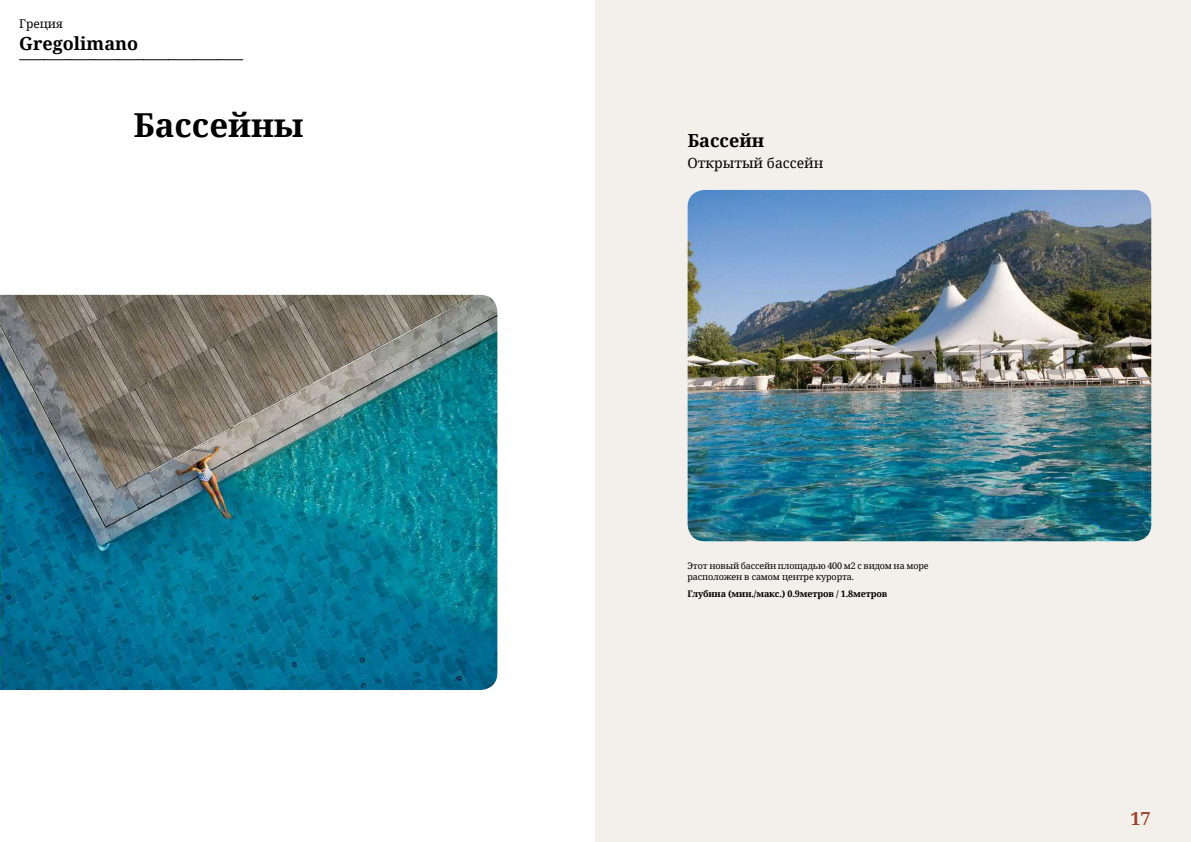
<style>
.page{position:relative;width:1191px;height:842px;background:#fff}
.page>*{position:absolute;margin:0;border:0;box-sizing:border-box;transform-origin:0 0}
.t1{font:700 33px "Noto Serif";color:#000}
.t2{font:700 18px "Noto Serif";color:#000}
.t3{font:700 18px "Noto Serif";color:#9d432c}
.t4{font:14px "Noto Serif";color:#000}
.t5{font:12px "Noto Serif";color:#000}
.t6{font:9px/11px "Noto Serif";letter-spacing:-.015em;color:#000}
.t7{font:700 9px "Noto Serif";letter-spacing:-.015em;color:#000}
</style>
<div class="page">
<div style="left:595px;top:0;width:596px;height:842px;background:#f3f0ec"></div>
<img style="left:0;top:295px;width:497px;height:395px">
<img style="left:687px;top:190px;width:464px;height:351px">
<svg style="left:20px;top:59px;width:223px;height:1px"></svg>
<h3 class="t5" style="left:19px;top:16px;width:45px">Греция</h3>
<h2 class="t2" style="left:19px;top:31px;width:120px">Gregolimano</h2>
<h1 class="t1" style="left:133px;top:102px;width:172px">Бассейны</h1>
<h2 class="t2" style="left:687px;top:128px;width:78px">Бассейн</h2>
<h3 class="t4" style="left:687px;top:154px;width:137px">Открытый бассейн</h3>
<p class="t6" style="left:687px;top:560px;width:242px">Этот новый бассейн площадью 400 м2 с видом на море расположен в самом центре курорта.</p>
<p class="t7" style="left:687px;top:588px;width:201px">Глубина (мин./макс.) 0.9метров / 1.8метров</p>
<h2 class="t3" style="left:1130px;top:806px;width:22px">17</h2>
</div>
